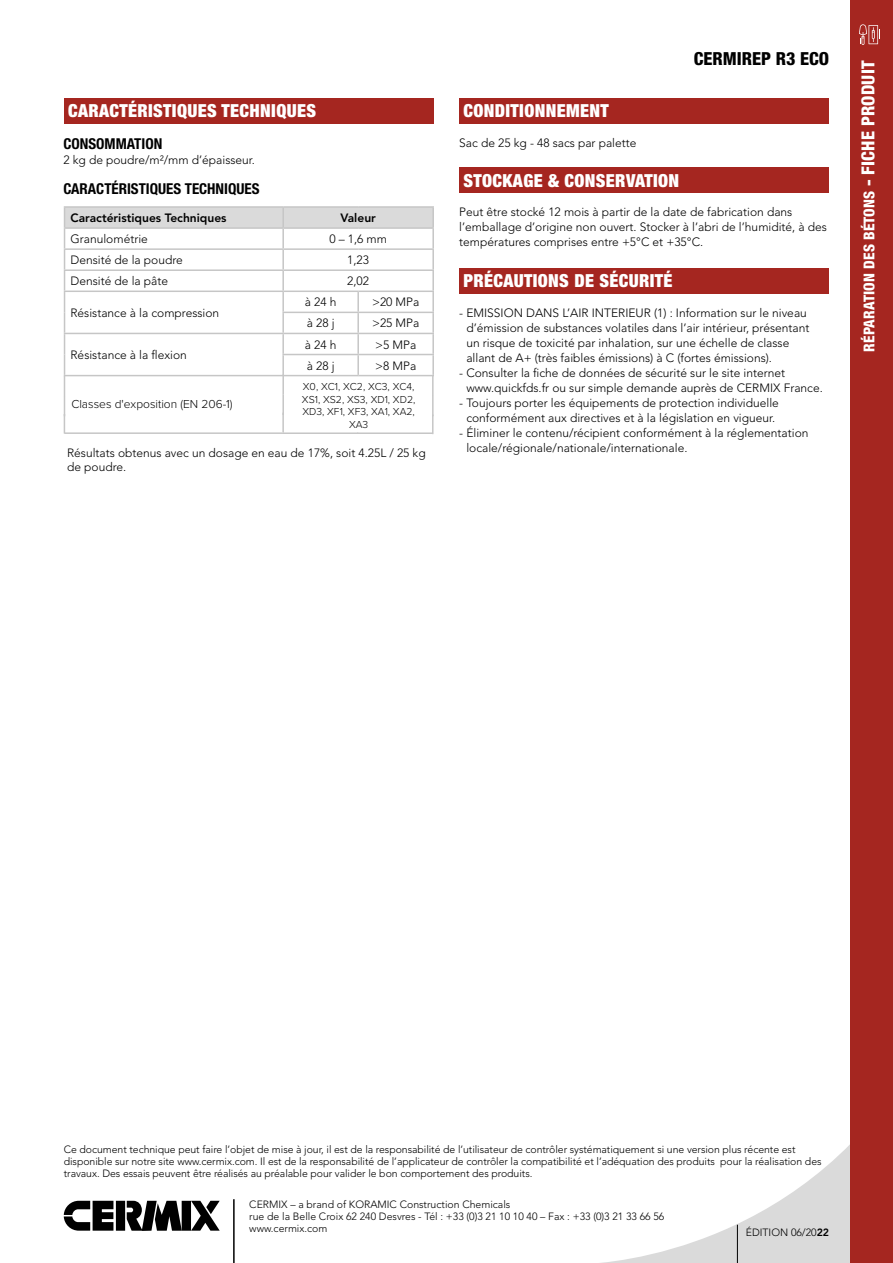
<style>
.page{position:relative;width:893px;height:1263px;background:#fff}
.page>*{position:absolute;margin:0;border:0;box-sizing:border-box;transform-origin:0 0}
.t1{font:900 condensed 18px "Helvetica Neue LT Std";letter-spacing:.02em;color:#fff}
.t2{font:800 condensed 18px "Helvetica Neue LT Std";color:#000}
.t3{font:700 condensed 15px "Helvetica Neue LT Std";color:#000}
.t4{font:800 condensed 15px "Helvetica Neue LT Std";letter-spacing:.01em;color:#fff}
.t5{font:300 12px/15px "Avenir LT Std";color:#000}
.t6{font:800 12px "Avenir LT Pro";color:#000}
.t7{font:300 12px "Proxima Nova";color:#000}
.t8{font:300 10.5px/12px "Avenir LT Std";letter-spacing:-.005em;color:#000}
.t9{font:300 10.5px/12.6px "Proxima Nova";color:#000;text-align:center}
.s1{font-size:18px}
.s2{font-family:"Avenir LT Pro";font-weight:800}
</style>
<div class="page">
<svg style="left:601px;top:1145px;width:249px;height:118px"></svg>
<hr style="left:737px;top:1225px;width:1px;height:38px;background:#000">
<svg style="left:64px;top:1201px;width:156px;height:30px"></svg>
<hr style="left:233px;top:1199px;width:2px;height:64px;background:#000">
<div style="left:459px;top:168px;width:370px;height:25px;background:#a52620"></div>
<div style="left:459px;top:98px;width:370px;height:25px;background:#a52620"></div>
<div style="left:459px;top:268px;width:370px;height:25px;background:#a52620"></div>
<div style="left:64px;top:98px;width:370px;height:25px;background:#a52620"></div>
<hr style="left:64px;top:206px;width:219px;height:2px;background:#c6c6c6">
<hr style="left:283px;top:206px;width:75px;height:2px;background:#c6c6c6">
<hr style="left:358px;top:206px;width:76px;height:2px;background:#c6c6c6">
<div style="left:850px;top:0;width:43px;height:1263px;background:#a52620"></div>
<svg style="left:859px;top:24px;width:21px;height:21px"></svg>
<svg style="left:64px;top:208px;width:370px;height:226px"></svg>
<h1 class="t1" style="left:68px;top:99px;width:250px">CARACTÉRISTIQUES TECHNIQUES</h1>
<p class="t3" style="left:63px;top:135px;width:100px">CONSOMMATION</p>
<p class="t5" style="left:63px;top:152px;width:193px">2 kg de poudre/m²/mm d’épaisseur.</p>
<p class="t3" style="left:63px;top:180px;width:198px">CARACTÉRISTIQUES TECHNIQUES</p>
<p class="t6" style="left:71px;top:211px;width:158px">Caractéristiques Techniques</p>
<p class="t6" style="left:341px;top:211px;width:37px">Valeur</p>
<p class="t5" style="left:71px;top:232px;width:79px">Granulométrie</p>
<p class="t5" style="left:329px;top:232px;width:59px">0 – 1,6 mm</p>
<p class="t5" style="left:71px;top:253px;width:114px">Densité de la poudre</p>
<p class="t5" style="left:347px;top:253px;width:23px">1,23</p>
<p class="t5" style="left:71px;top:274px;width:99px">Densité de la pâte</p>
<p class="t5" style="left:347px;top:274px;width:23px">2,02</p>
<p class="t5" style="left:71px;top:305px;width:150px">Résistance à la compression</p>
<p class="t5" style="left:305px;top:295px;width:33px">à 24 h</p>
<p class="t5" style="left:372px;top:295px;width:49px">&gt;20 MPa</p>
<p class="t5" style="left:307px;top:316px;width:29px">à 28 j</p>
<p class="t5" style="left:372px;top:316px;width:49px">&gt;25 MPa</p>
<p class="t5" style="left:71px;top:347px;width:118px">Résistance à la flexion</p>
<p class="t7" style="left:71px;top:395px;width:163px">Classes d'exposition (EN 206-1)</p>
<p class="t5" style="left:305px;top:337px;width:33px">à 24 h</p>
<p class="t5" style="left:375px;top:337px;width:43px">&gt;5 MPa</p>
<p class="t5" style="left:307px;top:358px;width:29px">à 28 j</p>
<p class="t5" style="left:375px;top:358px;width:43px">&gt;8 MPa</p>
<p class="t9" style="left:302px;top:380px;width:115px">X0, XC1, XC2, XC3, XC4,<br>XS1, XS2, XS3, XD1, XD2,<br>XD3, XF1, XF3, XA1, XA2,<br>XA3</p>
<p class="t5" style="left:67px;top:445px;width:360px;line-height:14.4px">Résultats obtenus avec un dosage en eau de 17%, soit 4.25L / 25 kg de poudre.</p>
<h1 class="t1" style="left:463px;top:99px;width:147px">CONDITIONNEMENT</h1>
<p class="t5" style="left:459px;top:135px;width:179px">Sac de 25 kg - 48 sacs par palette</p>
<h1 class="t1" style="left:463px;top:169px;width:217px">STOCKAGE &amp; CONSERVATION</h1>
<h1 class="t2" style="left:694px;top:47px;width:137px">CERMIREP R3 ECO</h1>
<p class="t5" style="left:459px;top:205px;width:369px">Peut être stocké 12 mois à partir de la date de fabrication dans l’emballage d’origine non ouvert. Stocker à l’abri de l’humidité, à des températures comprises entre +5°C et +35°C.</p>
<h1 class="t1" style="left:463px;top:269px;width:211px">PRÉCAUTIONS DE SÉCURITÉ</h1>
<p class="t5" style="left:466px;top:305px;width:345px;text-indent:-7px">- EMISSION DANS L’AIR INTERIEUR (1) : Information sur le niveau d’émission de substances volatiles dans l’air intérieur, présentant un risque de toxicité par inhalation, sur une échelle de classe allant de A+ (très faibles émissions) à C (fortes émissions).</p>
<p class="t5" style="left:466px;top:365px;width:358px;text-indent:-7px">- Consulter la fiche de données de sécurité sur le site internet www.quickfds.fr ou sur simple demande auprès de CERMIX France.</p>
<p class="t5" style="left:459px;top:395px;width:321px;text-align:center">- Toujours porter les équipements de protection individuelle conformément aux directives et à la législation en vigueur.</p>
<p class="t5" style="left:466px;top:425px;width:344px;text-indent:-7px">- Éliminer le contenu/récipient conformément à la réglementation locale/régionale/nationale/internationale.</p>
<p class="t4" style="left:860px;top:352px;width:293px;rotate:-90deg">RÉPARATION DES BÉTONS <span class="s1">- FICHE PRODUIT</span></p>
<p class="t8" style="left:64px;top:1143px;width:759px">Ce document technique peut faire l’objet de mise à jour, il est de la responsabilité de l’utilisateur de contrôler systématiquement si une version plus récente est disponible sur notre site www.cermix.com. Il est de la responsabilité de l’applicateur de contrôler la compatibilité et l’adéquation des produits pour la réalisation des travaux. Des essais peuvent être réalisés au préalable pour valider le bon comportement des produits.</p>
<p class="t8" style="left:249px;top:1198px;width:417px">CERMIX – a brand of KORAMIC Construction Chemicals<br>rue de la Belle Croix 62 240 Desvres - Tél : +33 (0)3 21 10 10 40 – Fax : +33 (0)3 21 33 66 56 www.cermix.com</p>
<p class="t8" style="left:746px;top:1226px;width:85px">ÉDITION 06/20<span class="s2">22</span></p>
</div>
